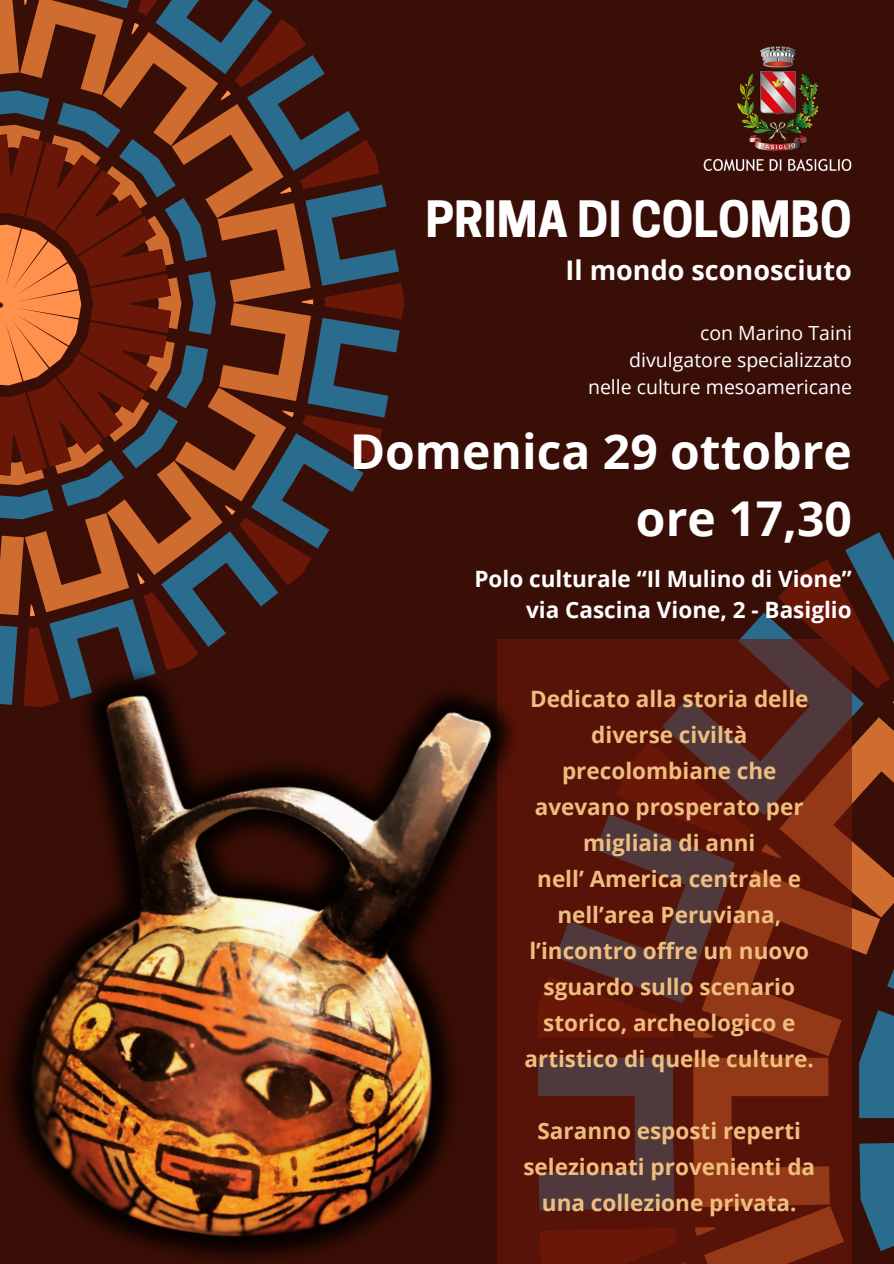
<style>
.page{position:relative;width:894px;height:1264px;background:#fff}
.page>*{position:absolute;margin:0;border:0;box-sizing:border-box;transform-origin:0 0}
.t1{font:700 48px "Open Sans";color:#fff}
.t2{font:700 47.1px "Cooper Hewitt";color:#fff}
.t3{font:700 27px "Open Sans";color:#fff}
.t4{font:700 22.5px/36px "Open Sans";color:#efbe7f;text-align:center}
.t5{font:700 22.5px "Open Sans";color:#fff}
.t6{font:19.5px "Open Sans";color:#fff}
</style>
<div class="page">
<div style="left:0;top:0;width:893px;height:1263px;background:#390e06"></div>
<svg style="left:740px;top:532px;width:153px;height:731px"></svg>
<svg style="left:0;top:0;width:404px;height:513px"></svg>
<svg style="left:587px;top:639px;width:264px;height:624px;background:#632315"></svg>
<img style="left:703px;top:46px;width:148px;height:125px">
<img style="left:0;top:513px;width:587px;height:750px">
<p class="t2" style="left:425px;top:201px;width:428px">PRIMA DI COLOMBO</p>
<p class="t3" style="left:565px;top:251px;width:288px">Il mondo sconosciuto</p>
<p class="t6" style="left:700px;top:319px;width:153px">con Marino Taini</p>
<p class="t6" style="left:629px;top:346px;width:224px">divulgatore specializzato</p>
<p class="t6" style="left:588px;top:373px;width:265px">nelle culture mesoamericane</p>
<p class="t1" style="left:349px;top:418px;width:503px">Domenica 29 ottobre</p>
<p class="t1" style="left:635px;top:484px;width:217px">ore 17,30</p>
<p class="t5" style="left:474px;top:562px;width:378px">Polo culturale “Il Mulino di Vione”</p>
<p class="t5" style="left:526px;top:594px;width:327px">via Cascina Vione, 2 - Basiglio</p>
<p class="t4" style="left:530px;top:680px;width:280px">Dedicato alla storia delle diverse civiltà precolombiane che avevano prosperato per migliaia di anni</p>
<p class="t4" style="left:529px;top:860px;width:281px">nell’ America centrale e nell’area Peruviana, l’incontro offre un nuovo sguardo sullo scenario</p>
<p class="t4" style="left:524px;top:1004px;width:291px">storico, archeologico e artistico di quelle culture.</p>
<p class="t4" style="left:523px;top:1112px;width:293px">Saranno esposti reperti selezionati provenienti da una collezione privata.</p>
</div>
